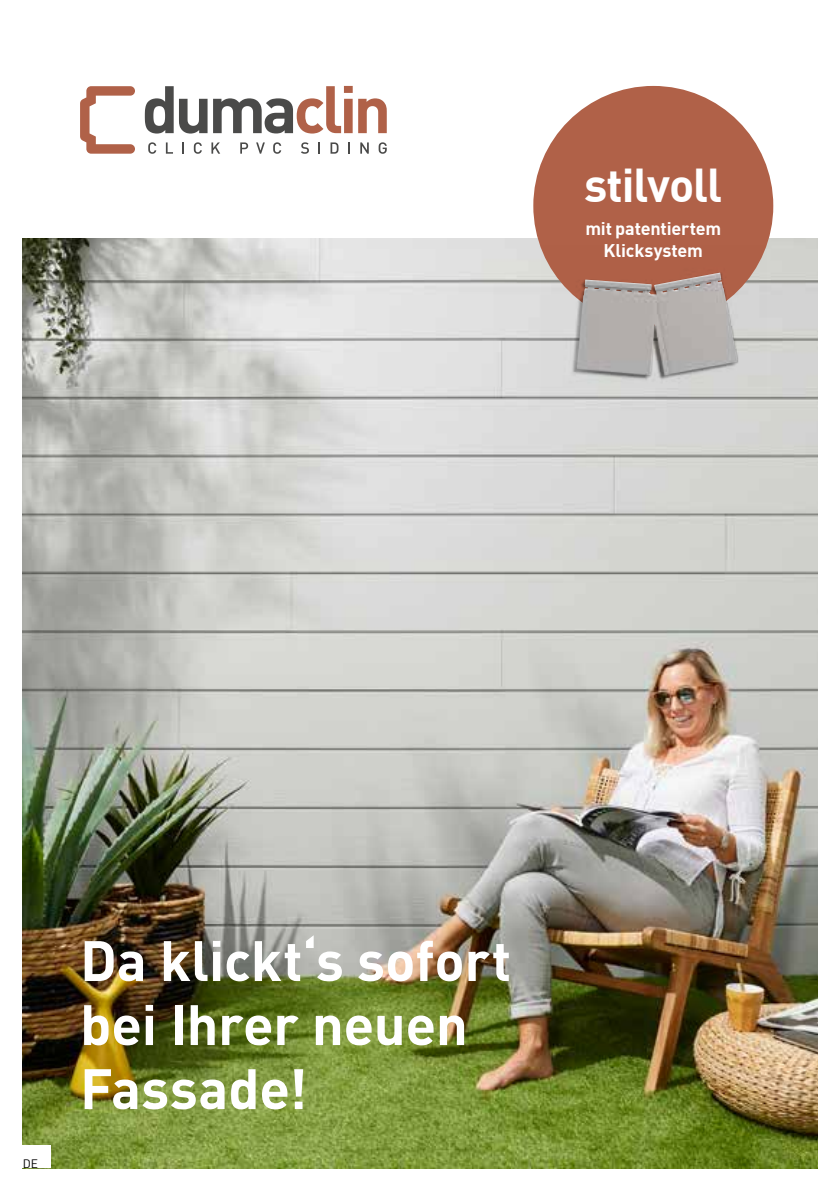
<style>
.page{position:relative;width:840px;height:1191px;background:#fff}
.page>*{position:absolute;margin:0;border:0;box-sizing:border-box;transform-origin:0 0}
.t1{font:56px/64px "DIN Bold";letter-spacing:-.005em;color:#fff}
.t2{font:46.6px "DIN Bold";letter-spacing:-.025em;color:#fff}
.t3{font:18px/22px "DIN Bold";letter-spacing:-.01em;color:#fff;text-align:center}
.t4{font:12px "DIN";color:#000}
</style>
<div class="page">
<img style="left:23px;top:238px;width:793px;height:930px">
<div style="left:533px;top:86px;width:239px;height:240px;background:#b06148;border-radius:50%"></div>
<svg style="left:145px;top:86px;width:28px;height:48px"></svg>
<svg style="left:179px;top:99px;width:28px;height:35px"></svg>
<svg style="left:213px;top:86px;width:139px;height:48px"></svg>
<svg style="left:358px;top:98px;width:28px;height:35px"></svg>
<svg style="left:148px;top:142px;width:8px;height:12px"></svg>
<svg style="left:166px;top:142px;width:7px;height:12px"></svg>
<svg style="left:182px;top:142px;width:2px;height:12px"></svg>
<svg style="left:194px;top:142px;width:8px;height:12px"></svg>
<svg style="left:211px;top:142px;width:9px;height:12px"></svg>
<svg style="left:240px;top:142px;width:8px;height:12px"></svg>
<svg style="left:256px;top:142px;width:9px;height:12px"></svg>
<svg style="left:273px;top:142px;width:8px;height:12px"></svg>
<svg style="left:301px;top:142px;width:8px;height:12px"></svg>
<svg style="left:318px;top:142px;width:2px;height:12px"></svg>
<svg style="left:330px;top:142px;width:8px;height:12px"></svg>
<svg style="left:348px;top:142px;width:2px;height:12px"></svg>
<svg style="left:360px;top:142px;width:8px;height:12px"></svg>
<svg style="left:378px;top:142px;width:8px;height:12px"></svg>
<svg style="left:80px;top:86px;width:55px;height:68px"></svg>
<img style="left:541px;top:248px;width:224px;height:147px">
<img style="left:576px;top:273px;width:161px;height:102px">
<div style="left:23px;top:1145px;width:28px;height:23px;background:#fff"></div>
<p class="t2" style="left:584px;top:154px;width:139px">stilvoll</p>
<p class="t3" style="left:585px;top:217px;width:137px">mit patentiertem<br>Klicksystem</p>
<p class="t4" style="left:23px;top:1156px;width:17px">DE</p>
<p class="t1" style="left:80px;top:926px;width:432px">Da klickt‘s sofort bei Ihrer neuen<br>Fassade!</p>
</div>
